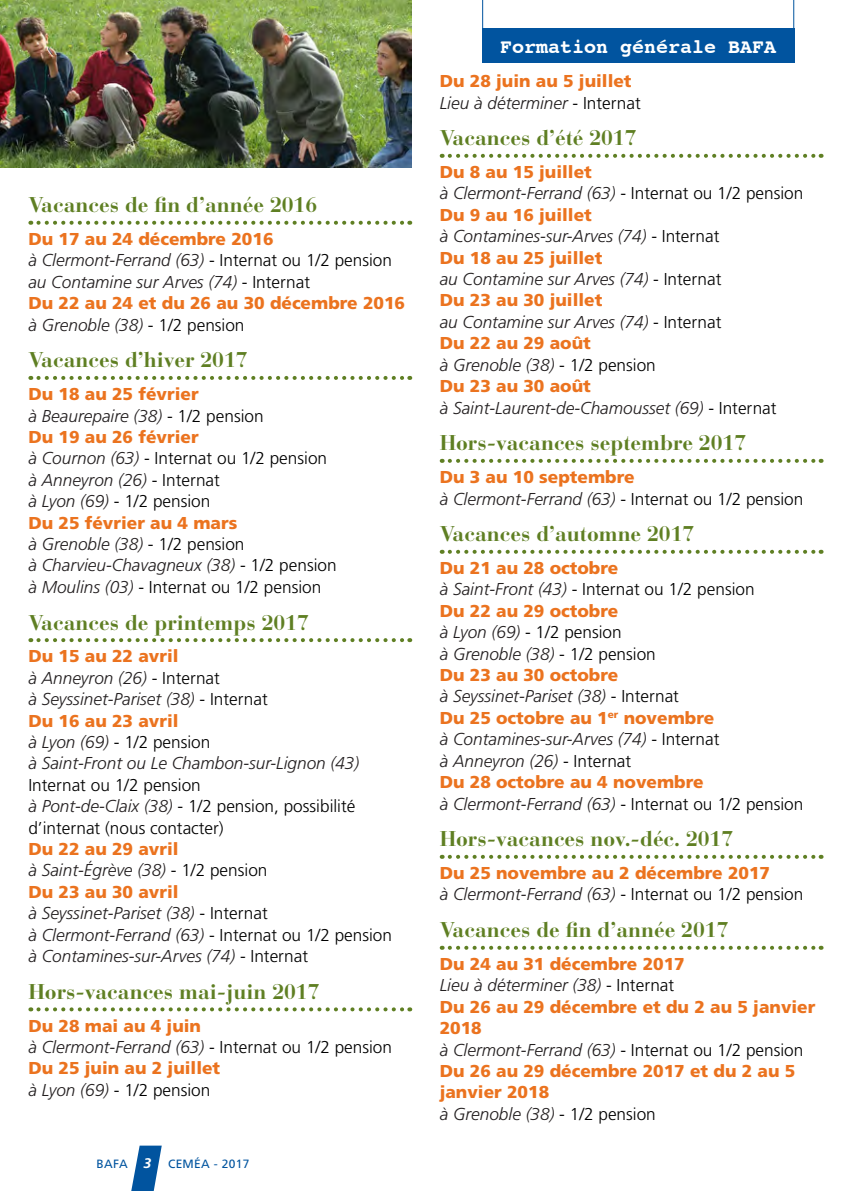
<style>
.page{position:relative;width:851px;height:1191px;background:#fff}
.page>*{position:absolute;margin:0;border:0;box-sizing:border-box;transform-origin:0 0}
.Vert_souligné_pointi{font:700 21.2px "Bauer Bodoni";color:#5f7f23}
.t1{font:700 20px "Courier";color:#fff}
.Lieu{font:italic 300 17.2px "Frutiger";color:#231f20}
.Date_orange_frutiger{font:900 17.2px/21.4px "Frutiger";color:#eb731f}
.Lieu-2{font:300 17.2px/21.4px "Frutiger";color:#000}
.Km_Stage__à_jeter{font:300 17.2px "Frutiger";color:#000}
.t2{font:italic 700 14px "Frutiger";color:#fff}
.t3{font:12px "Frutiger";letter-spacing:.025em;color:#01549f}
.s1{font-style:normal;color:#000}
.s2{font-style:italic;color:#231f20}
</style>
<div class="page">
<svg style="left:131px;top:1145px;width:31px;height:46px"></svg>
<svg style="left:449px;top:154px;width:372px;height:4px"></svg>
<svg style="left:449px;top:459px;width:372px;height:4px"></svg>
<svg style="left:449px;top:550px;width:372px;height:4px"></svg>
<svg style="left:449px;top:855px;width:372px;height:4px"></svg>
<svg style="left:449px;top:945px;width:372px;height:4px"></svg>
<svg style="left:38px;top:221px;width:372px;height:4px"></svg>
<svg style="left:38px;top:376px;width:372px;height:4px"></svg>
<svg style="left:38px;top:638px;width:372px;height:4px"></svg>
<svg style="left:38px;top:1007px;width:372px;height:4px"></svg>
<div style="left:482px;top:28px;width:312px;height:34px;background:#01549f"></div>
<hr style="left:482px;top:0;width:1px;height:62px;background:#01549f">
<hr style="left:793px;top:0;width:1px;height:62px;background:#01549f">
<img style="left:0;top:0;width:411px;height:167px">
<p class="Vert_souligné_pointi" style="left:28px;top:192px;width:290px">Vacances de fin d’année 2016</p>
<p class="Date_orange_frutiger" style="left:28px;top:228px;width:246px">Du 17 au 24 décembre 2016</p>
<p class="Lieu" style="left:28px;top:251px;width:365px">à Clermont-Ferrand (63) <span class="s1">- Internat ou 1/2 pension</span></p>
<p class="Lieu" style="left:28px;top:272px;width:283px">au Contamine sur Arves (74) <span class="s1">- Internat</span></p>
<p class="Date_orange_frutiger" style="left:28px;top:292px;width:378px">Du 22 au 24 et du 26 au 30 décembre 2016</p>
<p class="Lieu" style="left:28px;top:315px;width:218px">à Grenoble (38) <span class="s1">- 1/2 pension</span></p>
<p class="Vert_souligné_pointi" style="left:28px;top:347px;width:221px">Vacances d’hiver 2017</p>
<p class="Date_orange_frutiger" style="left:28px;top:383px;width:172px">Du 18 au 25 février</p>
<p class="Lieu" style="left:28px;top:406px;width:237px">à Beaurepaire (38) <span class="s1">- 1/2 pension</span></p>
<p class="Date_orange_frutiger" style="left:28px;top:426px;width:172px">Du 19 au 26 février</p>
<p class="Lieu-2" style="left:28px;top:448px;width:300px"><span class="s2">à Cournon (63)</span> - Internat ou 1/2 pension</p>
<p class="Lieu" style="left:28px;top:470px;width:193px">à Anneyron (26) <span class="s1">- Internat</span></p>
<p class="Lieu-2" style="left:28px;top:490px;width:183px"><span class="s2">à Lyon (69)</span> - 1/2 pension</p>
<p class="Date_orange_frutiger" style="left:28px;top:511px;width:210px">Du 25 février au 4 mars</p>
<p class="Lieu" style="left:28px;top:534px;width:218px">à Grenoble (38) <span class="s1">- 1/2 pension</span></p>
<p class="Lieu" style="left:28px;top:555px;width:310px">à Charvieu-Chavagneux (38) <span class="s1">- 1/2 pension</span></p>
<p class="Lieu-2" style="left:28px;top:576px;width:294px"><span class="s2">à Moulins (03)</span> - Internat ou 1/2 pension</p>
<p class="Vert_souligné_pointi" style="left:28px;top:609px;width:282px">Vacances de printemps 2017</p>
<p class="Date_orange_frutiger" style="left:28px;top:645px;width:152px">Du 15 au 22 avril</p>
<p class="Lieu" style="left:28px;top:668px;width:193px">à Anneyron (26) <span class="s1">- Internat</span></p>
<p class="Lieu" style="left:28px;top:689px;width:241px">à Seyssinet-Pariset (38) <span class="s1">- Internat</span></p>
<p class="Date_orange_frutiger" style="left:28px;top:709px;width:152px">Du 16 au 23 avril</p>
<p class="Lieu-2" style="left:28px;top:731px;width:183px"><span class="s2">à Lyon (69)</span> - 1/2 pension</p>
<p class="Lieu" style="left:28px;top:753px;width:332px">à Saint-Front ou Le Chambon-sur-Lignon (43)</p>
<p class="Km_Stage__à_jeter" style="left:28px;top:775px;width:174px">Internat ou 1/2 pension</p>
<p class="Lieu-2" style="left:28px;top:795px;width:328px"><span class="s2">à Pont-de-Claix (38)</span> - 1/2 pension, possibilité d’internat (nous contacter)</p>
<p class="Date_orange_frutiger" style="left:28px;top:838px;width:152px">Du 22 au 29 avril</p>
<p class="Lieu" style="left:28px;top:860px;width:240px">à Saint-Égrève (38) <span class="s1">- 1/2 pension</span></p>
<p class="Date_orange_frutiger" style="left:28px;top:881px;width:152px">Du 23 au 30 avril</p>
<p class="Lieu" style="left:28px;top:903px;width:241px">à Seyssinet-Pariset (38) <span class="s1">- Internat</span></p>
<p class="Lieu" style="left:28px;top:925px;width:365px">à Clermont-Ferrand (63) <span class="s1">- Internat ou 1/2 pension</span></p>
<p class="Lieu" style="left:28px;top:946px;width:281px">à Contamines-sur-Arves (74) <span class="s1">- Internat</span></p>
<p class="Vert_souligné_pointi" style="left:28px;top:978px;width:292px">Hors-vacances mai-juin 2017</p>
<p class="Date_orange_frutiger" style="left:28px;top:1014px;width:174px">Du 28 mai au 4 juin</p>
<p class="Lieu" style="left:28px;top:1037px;width:365px">à Clermont-Ferrand (63) <span class="s1">- Internat ou 1/2 pension</span></p>
<p class="Date_orange_frutiger" style="left:28px;top:1057px;width:193px">Du 25 juin au 2 juillet</p>
<p class="Lieu-2" style="left:28px;top:1079px;width:183px"><span class="s2">à Lyon (69)</span> - 1/2 pension</p>
<p class="t3" style="left:97px;top:1156px;width:33px">BAFA</p>
<p class="t3" style="left:168px;top:1156px;width:83px">CEMÉA - 2017</p>
<p class="t2" style="left:143px;top:1154px;width:9px">3</p>
<p class="t1" style="left:500px;top:31px;width:278px">Formation générale BAFA</p>
<p class="Date_orange_frutiger" style="left:439px;top:70px;width:193px">Du 28 juin au 5 juillet</p>
<p class="Lieu" style="left:439px;top:93px;width:202px">Lieu à déterminer <span class="s1">- Internat</span></p>
<p class="Vert_souligné_pointi" style="left:439px;top:125px;width:198px">Vacances d’été 2017</p>
<p class="Date_orange_frutiger" style="left:439px;top:161px;width:154px">Du 8 au 15 juillet</p>
<p class="Lieu" style="left:439px;top:184px;width:365px">à Clermont-Ferrand (63) <span class="s1">- Internat ou 1/2 pension</span></p>
<p class="Date_orange_frutiger" style="left:439px;top:204px;width:154px">Du 9 au 16 juillet</p>
<p class="Lieu" style="left:439px;top:226px;width:281px">à Contamines-sur-Arves (74) <span class="s1">- Internat</span></p>
<p class="Date_orange_frutiger" style="left:439px;top:247px;width:164px">Du 18 au 25 juillet</p>
<p class="Lieu" style="left:439px;top:269px;width:283px">au Contamine sur Arves (74) <span class="s1">- Internat</span></p>
<p class="Date_orange_frutiger" style="left:439px;top:289px;width:164px">Du 23 au 30 juillet</p>
<p class="Lieu" style="left:439px;top:312px;width:283px">au Contamine sur Arves (74) <span class="s1">- Internat</span></p>
<p class="Date_orange_frutiger" style="left:439px;top:332px;width:153px">Du 22 au 29 août</p>
<p class="Lieu" style="left:439px;top:355px;width:218px">à Grenoble (38) <span class="s1">- 1/2 pension</span></p>
<p class="Date_orange_frutiger" style="left:439px;top:375px;width:153px">Du 23 au 30 août</p>
<p class="Lieu" style="left:439px;top:398px;width:338px">à Saint-Laurent-de-Chamousset (69) <span class="s1">- Internat</span></p>
<p class="Vert_souligné_pointi" style="left:439px;top:430px;width:308px">Hors-vacances septembre 2017</p>
<p class="Date_orange_frutiger" style="left:439px;top:466px;width:196px">Du 3 au 10 septembre</p>
<p class="Lieu" style="left:439px;top:489px;width:365px">à Clermont-Ferrand (63) <span class="s1">- Internat ou 1/2 pension</span></p>
<p class="Vert_souligné_pointi" style="left:439px;top:521px;width:256px">Vacances d’automne 2017</p>
<p class="Date_orange_frutiger" style="left:439px;top:557px;width:180px">Du 21 au 28 octobre</p>
<p class="Lieu-2" style="left:439px;top:579px;width:316px"><span class="s2">à Saint-Front (43)</span> - Internat ou 1/2 pension</p>
<p class="Date_orange_frutiger" style="left:439px;top:600px;width:180px">Du 22 au 29 octobre</p>
<p class="Lieu-2" style="left:439px;top:621px;width:183px"><span class="s2">à Lyon (69)</span> - 1/2 pension</p>
<p class="Lieu" style="left:439px;top:644px;width:218px">à Grenoble (38) <span class="s1">- 1/2 pension</span></p>
<p class="Date_orange_frutiger" style="left:439px;top:664px;width:180px">Du 23 au 30 octobre</p>
<p class="Lieu" style="left:439px;top:686px;width:241px">à Seyssinet-Pariset (38) <span class="s1">- Internat</span></p>
<p class="Date_orange_frutiger" style="left:439px;top:707px;width:276px">Du 25 octobre au 1<sup>er</sup> novembre</p>
<p class="Lieu" style="left:439px;top:729px;width:281px">à Contamines-sur-Arves (74) <span class="s1">- Internat</span></p>
<p class="Lieu" style="left:439px;top:751px;width:193px">à Anneyron (26) <span class="s1">- Internat</span></p>
<p class="Date_orange_frutiger" style="left:439px;top:771px;width:265px">Du 28 octobre au 4 novembre</p>
<p class="Lieu" style="left:439px;top:793px;width:365px">à Clermont-Ferrand (63) <span class="s1">- Internat ou 1/2 pension</span></p>
<p class="Vert_souligné_pointi" style="left:439px;top:826px;width:295px">Hors-vacances nov.-déc. 2017</p>
<p class="Date_orange_frutiger" style="left:439px;top:862px;width:332px">Du 25 novembre au 2 décembre 2017</p>
<p class="Lieu" style="left:439px;top:884px;width:365px">à Clermont-Ferrand (63) <span class="s1">- Internat ou 1/2 pension</span></p>
<p class="Vert_souligné_pointi" style="left:439px;top:917px;width:290px">Vacances de fin d’année 2017</p>
<p class="Date_orange_frutiger" style="left:439px;top:953px;width:246px">Du 24 au 31 décembre 2017</p>
<p class="Lieu" style="left:439px;top:975px;width:236px">Lieu à déterminer (38) <span class="s1">- Internat</span></p>
<p class="Date_orange_frutiger" style="left:439px;top:995px;width:377px">Du 26 au 29 décembre et du 2 au 5 janvier<br>2018</p>
<p class="Lieu" style="left:439px;top:1039px;width:365px">à Clermont-Ferrand (63) <span class="s1">- Internat ou 1/2 pension</span></p>
<p class="Date_orange_frutiger" style="left:439px;top:1060px;width:357px">Du 26 au 29 décembre 2017 et du 2 au 5 janvier 2018</p>
<p class="Lieu" style="left:439px;top:1104px;width:218px">à Grenoble (38) <span class="s1">- 1/2 pension</span></p>
</div>
